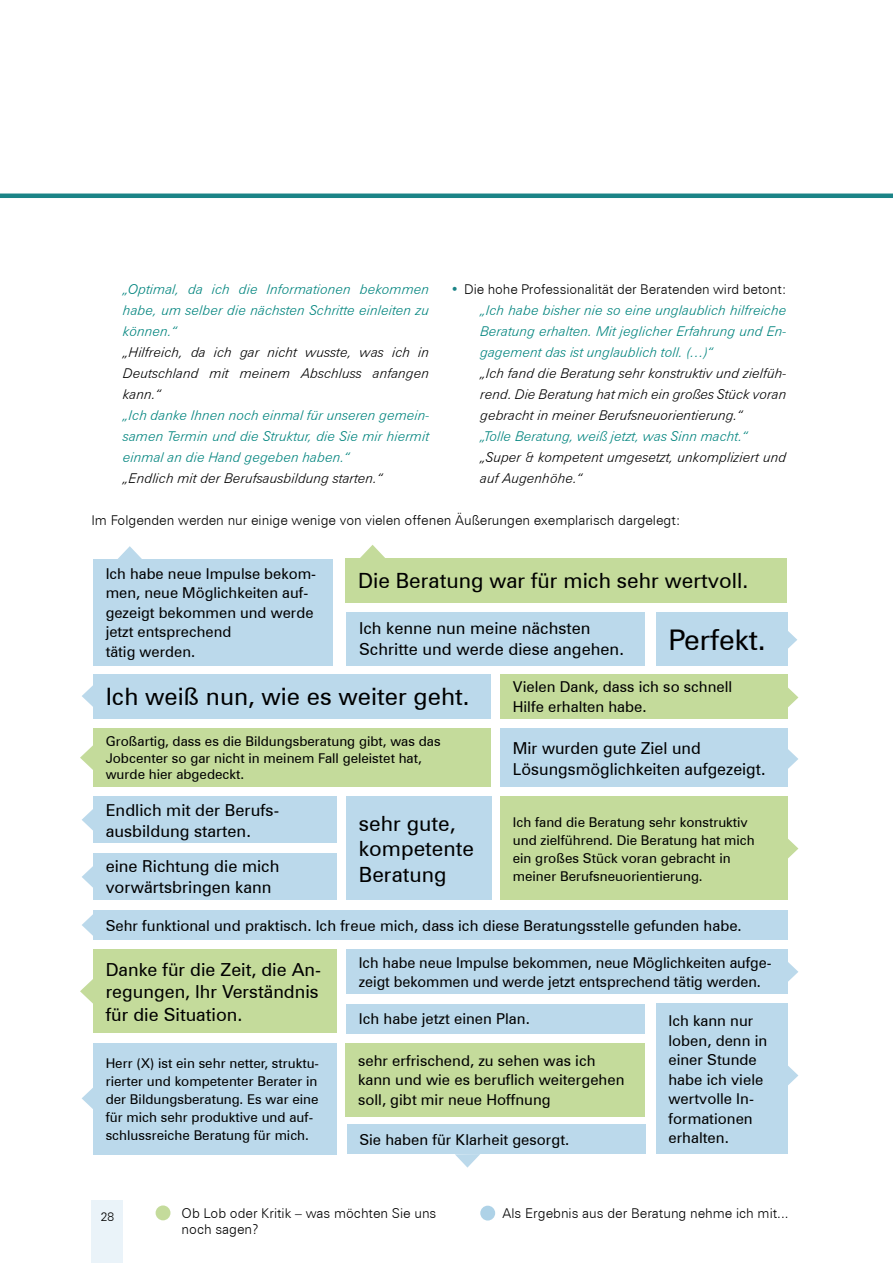
<style>
.page{position:relative;width:893px;height:1263px;background:#fff}
.page>*{position:absolute;margin:0;border:0;box-sizing:border-box;transform-origin:0 0}
.t1{font:28.5px "Zurich BT";color:#000}
.t2{font:24px "Zurich BT";color:#000}
.t3{font:21px/25.5px "Zurich BT";color:#000}
.t4{font:18px/22.5px "Zurich BT";color:#000}
.t5{font:16.5px/21px "Zurich BT";color:#000}
.t6{font:15px/19.5px "Zurich BT";color:#000}
.t7{font:13.5px/18px "Zurich BT";color:#000}
.t8{font:italic 300 13.5px/21px "Zurich BT";color:#00847e;text-align:justify}
.t9{font:italic 300 13.5px/21px "Zurich BT";color:#000;text-align:justify}
.t10{font:300 13.5px/16.2px "Zurich BT";color:#000}
.t11{font:300 12px "Zurich BT";color:#000}
.s1{color:#1b8487}
</style>
<div class="page">
<div style="left:91px;top:1200px;width:32px;height:63px;background:#eaf3f9"></div>
<div style="left:480px;top:1206px;width:15px;height:14px;background:#aed2e7;border-radius:50%"></div>
<div style="left:156px;top:1205px;width:14px;height:15px;background:#c4db9b;border-radius:50%"></div>
<div style="left:345px;top:558px;width:442px;height:44px;background:#c4db9b"></div>
<div style="left:93px;top:728px;width:397px;height:59px;background:#c4db9b"></div>
<div style="left:346px;top:612px;width:299px;height:53px;background:#bbd9eb"></div>
<div style="left:500px;top:728px;width:287px;height:59px;background:#bbd9eb"></div>
<svg style="left:360px;top:545px;width:25px;height:13px"></svg>
<svg style="left:80px;top:745px;width:13px;height:25px"></svg>
<svg style="left:80px;top:979px;width:13px;height:25px"></svg>
<div style="left:93px;top:559px;width:240px;height:106px;background:#bbd9eb"></div>
<svg style="left:118px;top:546px;width:24px;height:13px"></svg>
<svg style="left:455px;top:1154px;width:25px;height:13px"></svg>
<div style="left:93px;top:796px;width:243px;height:47px;background:#bbd9eb"></div>
<div style="left:93px;top:1043px;width:243px;height:111px;background:#bbd9eb"></div>
<div style="left:347px;top:1124px;width:299px;height:30px;background:#bbd9eb"></div>
<div style="left:346px;top:797px;width:145px;height:103px;background:#bbd9eb"></div>
<div style="left:93px;top:853px;width:243px;height:47px;background:#bbd9eb"></div>
<div style="left:346px;top:949px;width:441px;height:45px;background:#bbd9eb"></div>
<div style="left:500px;top:797px;width:287px;height:103px;background:#c4db9b"></div>
<div style="left:93px;top:949px;width:243px;height:84px;background:#c4db9b"></div>
<div style="left:345px;top:1043px;width:300px;height:73px;background:#c4db9b"></div>
<div style="left:500px;top:674px;width:287px;height:44px;background:#c4db9b"></div>
<div style="left:93px;top:910px;width:694px;height:30px;background:#bbd9eb"></div>
<div style="left:346px;top:1004px;width:299px;height:29px;background:#bbd9eb"></div>
<div style="left:656px;top:1004px;width:131px;height:150px;background:#bbd9eb"></div>
<div style="left:93px;top:674px;width:397px;height:44px;background:#bbd9eb"></div>
<div style="left:656px;top:612px;width:131px;height:53px;background:#bbd9eb"></div>
<svg style="left:787px;top:685px;width:11px;height:25px"></svg>
<svg style="left:787px;top:836px;width:11px;height:25px"></svg>
<svg style="left:787px;top:746px;width:11px;height:25px"></svg>
<svg style="left:82px;top:685px;width:11px;height:22px"></svg>
<svg style="left:82px;top:809px;width:11px;height:22px"></svg>
<svg style="left:82px;top:866px;width:11px;height:22px"></svg>
<svg style="left:82px;top:914px;width:11px;height:22px"></svg>
<svg style="left:82px;top:1088px;width:11px;height:21px"></svg>
<svg style="left:787px;top:959px;width:11px;height:25px"></svg>
<svg style="left:787px;top:1063px;width:11px;height:25px"></svg>
<svg style="left:787px;top:627px;width:10px;height:25px"></svg>
<hr style="left:0;top:194px;width:893px;height:4px;background:#1b8487">
<p class="t8" style="left:123px;top:279px;width:308px">„Optimal, da ich die Informationen bekommen habe, um selber die nächsten Schritte einleiten zu können.“</p>
<p class="t9" style="left:123px;top:342px;width:308px">„Hilfreich, da ich gar nicht wusste, was ich in Deutschland mit meinem Abschluss anfangen kann.“</p>
<p class="t8" style="left:123px;top:405px;width:308px">„Ich danke Ihnen noch einmal für unseren gemein&shy;samen Termin und die Struktur, die Sie mir hiermit einmal an die Hand gegeben haben.“</p>
<p class="t9" style="left:123px;top:468px;width:261px">„Endlich mit der Berufsausbildung starten.“</p>
<p class="t10" style="left:451px;top:281px;width:337px"><span class="s1">•</span> Die hohe Professionalität der Beratenden wird betont:</p>
<p class="t8" style="left:480px;top:300px;width:308px">„Ich habe bisher nie so eine unglaublich hilfreiche Beratung erhalten. Mit jeglicher Erfahrung und En&shy;gagement das ist unglaublich toll. (…)“</p>
<p class="t9" style="left:480px;top:363px;width:308px">„Ich fand die Beratung sehr konstruktiv und zielfüh&shy;rend. Die Beratung hat mich ein großes Stück voran gebracht in meiner Berufsneuorientierung.“</p>
<p class="t8" style="left:480px;top:426px;width:269px">„Tolle Beratung, weiß jetzt, was Sinn macht.“</p>
<p class="t9" style="left:480px;top:447px;width:308px">„Super &amp; kompetent umgesetzt, unkompliziert und auf Augenhöhe.“</p>
<p class="t10" style="left:91px;top:512px;width:591px">Im Folgenden werden nur einige wenige von vielen offenen Äußerungen exemplarisch dargelegt:</p>
<p class="t6" style="left:106px;top:564px;width:212px">Ich habe neue Impulse bekom&shy;men, neue Möglichkeiten auf&shy;gezeigt bekommen und werde jetzt entsprechend<br>tätig werden.</p>
<p class="t3" style="left:358px;top:568px;width:388px">Die Beratung war für mich sehr wertvoll.</p>
<p class="t5" style="left:359px;top:618px;width:264px">Ich kenne nun meine nächsten<br>Schritte und werde diese angehen.</p>
<p class="t1" style="left:668px;top:622px;width:94px">Perfekt.</p>
<p class="t2" style="left:106px;top:682px;width:361px">Ich weiß nun, wie es weiter geht.</p>
<p class="t7" style="left:106px;top:733px;width:337px;line-height:16.5px">Großartig, dass es die Bildungsberatung gibt, was das<br>Jobcenter so gar nicht in meinem Fall geleistet hat, wurde hier abgedeckt.</p>
<p class="t5" style="left:106px;top:799px;width:175px">Endlich mit der Berufs&shy;ausbildung starten.</p>
<p class="t5" style="left:106px;top:855px;width:175px">eine Richtung die mich vorwärtsbringen kann</p>
<p class="t3" style="left:359px;top:810px;width:117px">sehr gute, kompetente<br>Beratung</p>
<p class="t6" style="left:513px;top:677px;width:221px">Vielen Dank, dass ich so schnell<br>Hilfe erhalten habe.</p>
<p class="t5" style="left:513px;top:737px;width:251px">Mir wurden gute Ziel und<br>Lösungsmöglichkeiten aufgezeigt.</p>
<p class="t7" style="left:513px;top:813px;width:243px">Ich fand die Beratung sehr konstruktiv und zielführend. Die Beratung hat mich ein großes Stück voran gebracht in meiner Berufsneuorientierung.</p>
<p class="t6" style="left:106px;top:916px;width:635px">Sehr funktional und praktisch. Ich freue mich, dass ich diese Beratungsstelle gefunden habe.</p>
<p class="t4" style="left:106px;top:958px;width:217px">Danke für die Zeit, die An&shy;regungen, Ihr Verständnis für die Situation.</p>
<p class="t7" style="left:106px;top:1054px;width:215px">Herr (X) ist ein sehr netter, struktu&shy;rierter und kompetenter Berater in der Bildungsberatung. Es war eine für mich sehr produktive und auf&shy;schlussreiche Beratung für mich.</p>
<p class="t6" style="left:359px;top:952px;width:414px">Ich habe neue Impulse bekommen, neue Möglichkeiten aufge&shy;zeigt bekommen und werde jetzt entsprechend tätig werden.</p>
<p class="t6" style="left:359px;top:1009px;width:170px">Ich habe jetzt einen Plan.</p>
<p class="t6" style="left:668px;top:1011px;width:100px">Ich kann nur loben, denn in einer Stunde habe ich viele wertvolle In&shy;formationen erhalten.</p>
<p class="t6" style="left:358px;top:1050px;width:268px">sehr erfrischend, zu sehen was ich kann und wie es beruflich weitergehen soll, gibt mir neue Hoffnung</p>
<p class="t6" style="left:359px;top:1130px;width:209px">Sie haben für Klarheit gesorgt.</p>
<p class="t11" style="left:101px;top:1209px;width:15px">28</p>
<p class="t10" style="left:182px;top:1205px;width:256px">Ob Lob oder Kritik – was möchten Sie uns noch sagen?</p>
<p class="t10" style="left:502px;top:1205px;width:287px">Als Ergebnis aus der Beratung nehme ich mit...</p>
</div>
